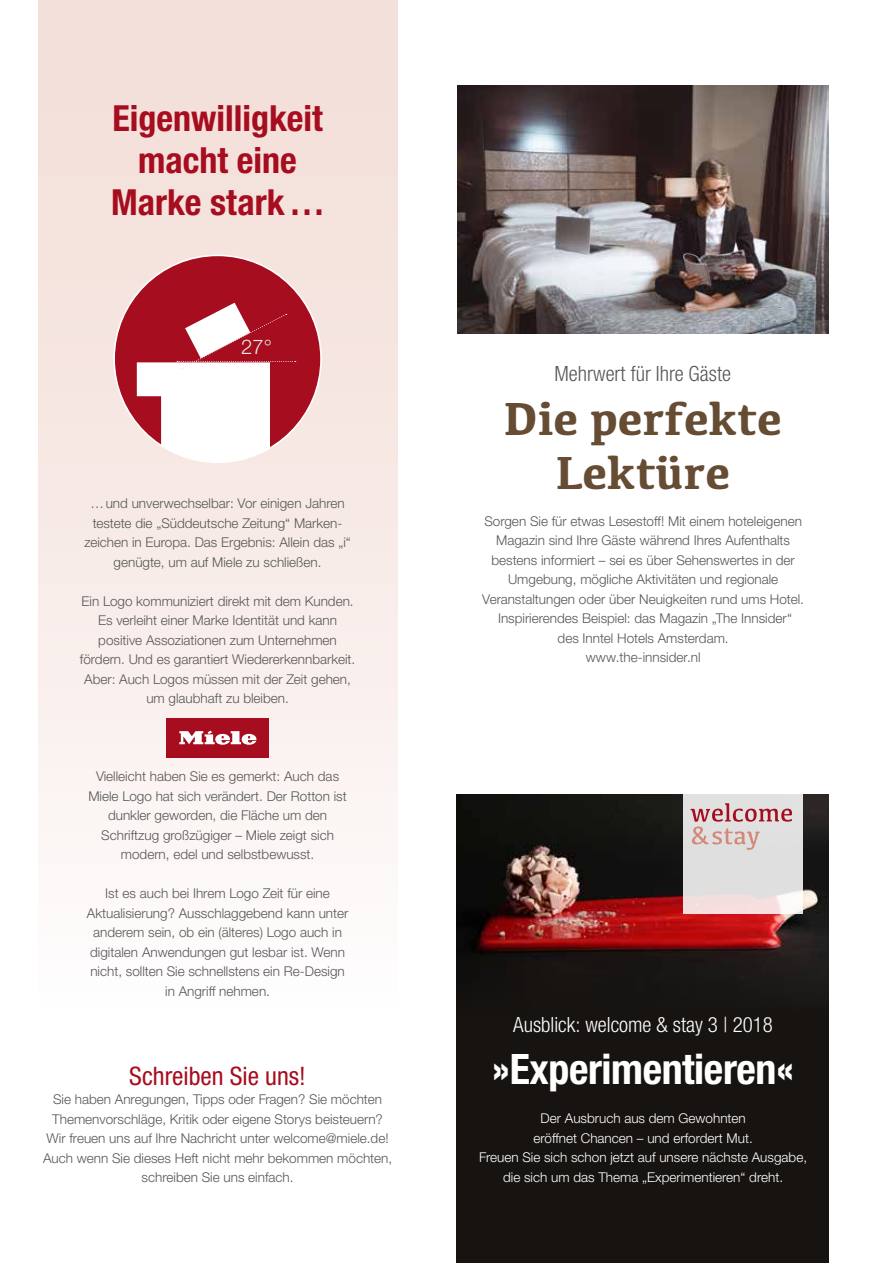
<style>
.page{position:relative;width:893px;height:1263px;background:#fff}
.page>*{position:absolute;margin:0;border:0;box-sizing:border-box;transform-origin:0 0}
.t1{font:700 48px/54px "Kefa";color:#654c33;text-align:center}
.t2{font:700 condensed 42px "Helvetica Neue LTW1 G";letter-spacing:-.01em;color:#fff}
.t3{font:700 condensed 36px/42px "Helvetica Neue LTW1 G";color:#a60d1f;text-align:center}
.t4{font:condensed 25.5px "Helvetica Neue LTW1 G";color:#a60d1f}
.t5{font:300 condensed 21px "Helvetica Neue LTW1 G";color:#fff}
.t6{font:300 condensed 21px "Helvetica Neue LTW1 G";color:#575756}
.t7{font:300 20.4px "Helvetica Neue LTW1 G";color:#edeae7}
.t8{font:300 13.5px/19.5px "Helvetica Neue LTW1 G";color:#575756;text-align:center}
.t9{font:300 13.5px/19.5px "Helvetica Neue LTW1 G";color:#fff;text-align:center}
</style>
<div class="page">
<div style="left:456px;top:794px;width:372px;height:469px;background:#171310"></div>
<img style="left:456px;top:794px;width:372px;height:189px">
<div style="left:38px;top:0;width:359px;height:1005px;background:linear-gradient(to bottom,#f2dcd5,#fdfbfa)"></div>
<svg style="left:683px;top:794px;width:119px;height:119px;background:#e4e0e0"></svg>
<svg style="left:690px;top:803px;width:102px;height:47px;background:#d8bfc0"></svg>
<img style="left:457px;top:86px;width:371px;height:247px">
<div style="left:114px;top:255px;width:207px;height:207px;background:#a60d1f;border-radius:103px"></div>
<svg style="left:114px;top:303px;width:207px;height:159px"></svg>
<div style="left:166px;top:718px;width:103px;height:40px;background:#a60d1f"></div>
<svg style="left:179px;top:731px;width:77px;height:14px"></svg>
<h3 class="t3" style="left:111px;top:97px;width:216px">Eigenwilligkeit macht eine<br>Marke stark…</h3>
<h3 class="t7" style="left:241px;top:335px;width:32px">27°</h3>
<p class="t8" style="left:84px;top:493px;width:268px">…und unverwechselbar: Vor einigen Jahren testete die „Süddeutsche Zeitung“ Marken&shy;zeichen in Europa. Das Ergebnis: Allein das „i“ genügte, um auf Miele zu schließen.</p>
<p class="t8" style="left:80px;top:591px;width:277px">Ein Logo kommuniziert direkt mit dem Kunden.<br>Es verleiht einer Marke Identität und kann positive Assoziationen zum Unternehmen fördern. Und es garantiert Wiedererkennbarkeit.<br>Aber: Auch Logos müssen mit der Zeit gehen, um glaubhaft zu bleiben.</p>
<p class="t8" style="left:88px;top:766px;width:260px">Vielleicht haben Sie es gemerkt: Auch das Miele Logo hat sich verändert. Der Rotton ist dunkler geworden, die Fläche um den Schriftzug großzügiger – Miele zeigt sich modern, edel und selbstbewusst.</p>
<p class="t8" style="left:87px;top:883px;width:263px">Ist es auch bei Ihrem Logo Zeit für eine Aktualisierung? Ausschlaggebend kann unter anderem sein, ob ein (älteres) Logo auch in digitalen Anwendungen gut lesbar ist. Wenn nicht, sollten Sie schnellstens ein Re-Design in Angriff nehmen.</p>
<h3 class="t4" style="left:129px;top:1061px;width:178px">Schreiben Sie uns!</h3>
<p class="t8" style="left:43px;top:1090px;width:351px">Sie haben Anregungen, Tipps oder Fragen? Sie möchten Themenvorschläge, Kritik oder eigene Storys beisteuern?<br>Wir freuen uns auf Ihre Nachricht unter welcome@miele.de!<br>Auch wenn Sie dieses Heft nicht mehr bekommen möchten, schreiben Sie uns einfach.</p>
<h3 class="t6" style="left:554px;top:361px;width:178px">Mehrwert für Ihre Gäste</h3>
<h1 class="t1" style="left:504px;top:389px;width:280px">Die perfekte<br>Lektüre</h1>
<p class="t8" style="left:482px;top:511px;width:323px">Sorgen Sie für etwas Lesestoff! Mit einem hoteleigenen Magazin sind Ihre Gäste während Ihres Aufenthalts bestens informiert – sei es über Sehenswertes in der Umgebung, mögliche Aktivitäten und regionale Veranstaltungen oder über Neuigkeiten rund ums Hotel.<br>Inspirierendes Beispiel: das Magazin „The Innsider“<br>des Inntel Hotels Amsterdam.<br>www.the-innsider.nl</p>
<h3 class="t5" style="left:513px;top:1012px;width:261px">Ausblick: welcome &amp; stay 3 | 2018</h3>
<h2 class="t2" style="left:492px;top:1044px;width:303px">»Experimentieren«</h2>
<p class="t9" style="left:479px;top:1109px;width:329px">Der Ausbruch aus dem Gewohnten<br>eröffnet Chancen – und erfordert Mut.<br>Freuen Sie sich schon jetzt auf unsere nächste Ausgabe, die sich um das Thema „Experimentieren“ dreht.</p>
</div>
